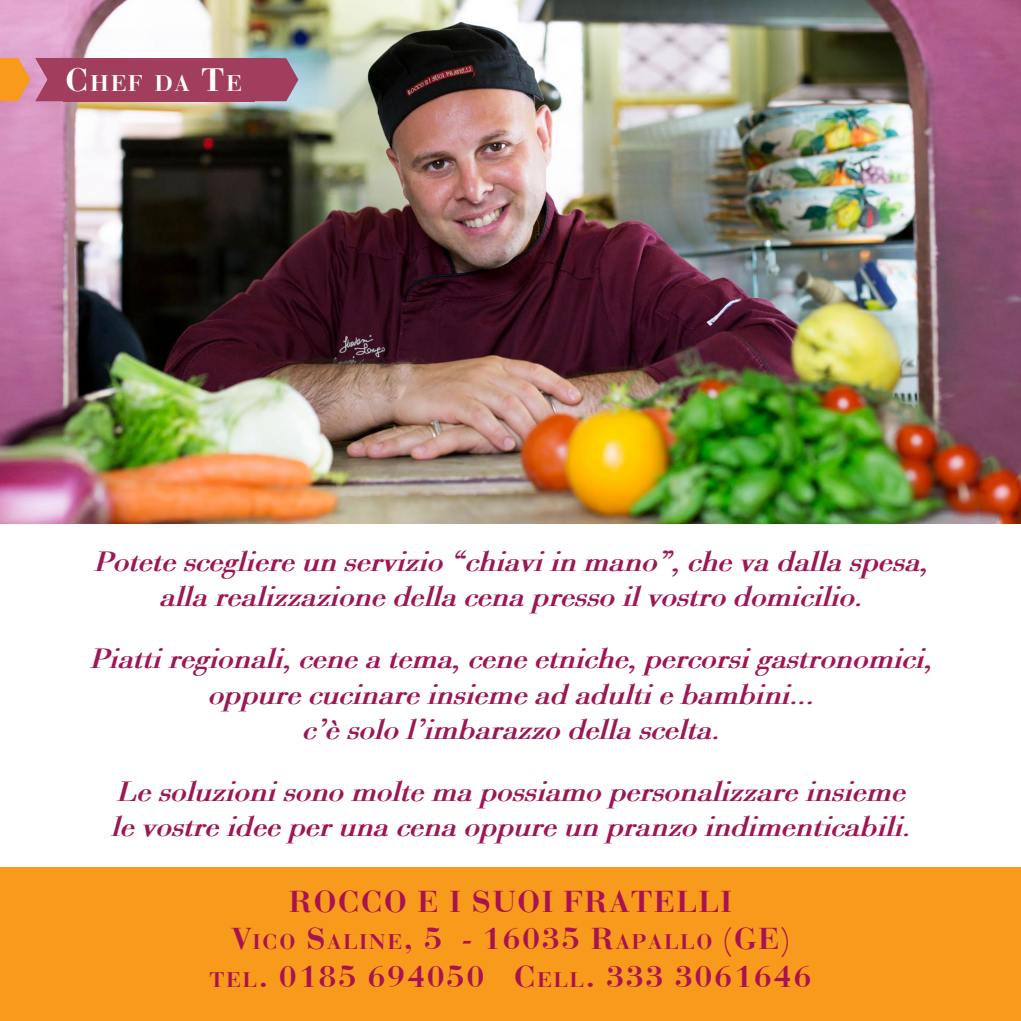
<style>
.page{position:relative;width:1021px;height:1021px;background:#fff}
.page>*{position:absolute;margin:0;border:0;box-sizing:border-box;transform-origin:0 0}
.t1{font:31.5px/37.8px "Bodoni";letter-spacing:.075em;color:#a81251}
.t2{font:italic 700 29.25px/35.1px "Bodoni";color:#9e1755;text-align:center}
.t3{font:23.62px "Bodoni";color:#fff}
.t4{font:22.05px "Bodoni";color:#a81251}
.s1{font-size:33.75px}
.s2{font-size:31.5px}
.s3{font-size:22.05px}
</style>
<div class="page">
<div style="left:0;top:867px;width:1020px;height:153px;background:#f89a1c"></div>
<img style="left:0;top:0;width:1020px;height:524px">
<svg style="left:0;top:58px;width:66px;height:43px;background:#d07860"></svg>
<svg style="left:255px;top:58px;width:43px;height:43px;background:#a2516d"></svg>
<div style="left:66px;top:58px;width:189px;height:43px;background:#a13e5d"></div>
<p class="t3" style="left:66px;top:69px;width:176px"><span class="s1">C</span>HEF DA <span class="s1">T</span>E</p>
<p class="t2" style="left:93px;top:544px;width:835px">Potete scegliere un servizio “chiavi in mano”, che va dalla spesa, alla realizzazione della cena presso il vostro domicilio.</p>
<p class="t2" style="left:89px;top:641px;width:843px">Piatti regionali, cene a tema, cene etniche, percorsi gastronomici, oppure cucinare insieme ad adulti e bambini...<br>c’è solo l’imbarazzo della scelta.</p>
<p class="t2" style="left:111px;top:773px;width:800px;text-align:left">Le soluzioni sono molte ma possiamo personalizzare insieme le vostre idee per una cena oppure un pranzo indimenticabili.</p>
<p class="t1" style="left:289px;top:882px;width:444px">ROCCO E I SUOI FRATELLI</p>
<p class="t4" style="left:232px;top:929px;width:36px"><span class="s2">V</span>ICO</p>
<p class="t4" style="left:307px;top:929px;width:35px"><span class="s2">S</span>ALI</p>
<p class="t1" style="left:369px;top:920px;width:296px"><span class="s3">NE</span>, 5 - 16035 R<span class="s3">APALLO</span></p>
<p class="t1" style="left:210px;top:920px;width:603px;text-indent:514px">(GE)<br><span class="s3">TEL</span> . 0185 694050 C<span class="s3">ELL</span> . 333 3061646</p>
</div>
